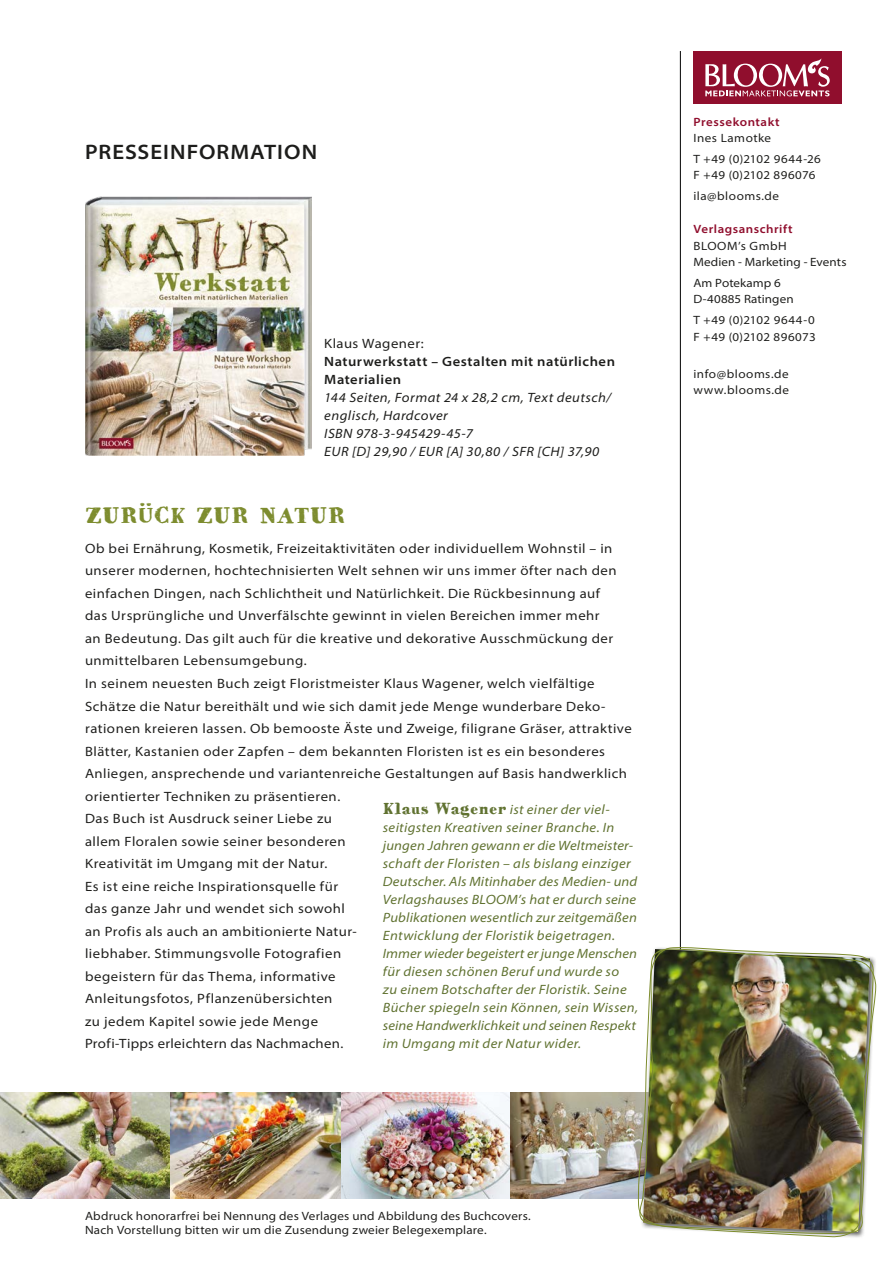
<style>
.page{position:relative;width:893px;height:1263px;background:#fff}
.page>*{position:absolute;margin:0;border:0;box-sizing:border-box;transform-origin:0 0}
.t1{font:22.5px "HVD Bodedo";letter-spacing:.03em;color:#7d8c2e}
.t2{font:600 semi-expanded 21px "Myriad Pro";letter-spacing:.05em;color:#1d1d1b}
.t3{font:semi-expanded 13.5px/22.5px "Myriad Pro";letter-spacing:.04em;color:#1d1d1b}
.t4{font:italic semi-expanded 13.5px/18px "Myriad Pro";letter-spacing:.02em;color:#5f712f}
.t5{font:italic semi-expanded 13.5px/18px "Myriad Pro";letter-spacing:.035em;color:#1d1d1b}
.t6{font:600 semi-expanded 13.5px/18px "Myriad Pro";letter-spacing:.04em;color:#1d1d1b}
.t7{font:semi-expanded 12px/16.5px "Myriad Pro";letter-spacing:.02em;color:#1d1d1b}
.t8{font:semi-expanded 12px/20.7px "Myriad Pro";letter-spacing:.04em;color:#1d1d1b}
.t9{font:600 semi-expanded 12px "Myriad Pro";letter-spacing:.045em;color:#900e2d}
.t10{font:semi-expanded 12px/16.5px "Myriad Pro";letter-spacing:.045em;color:#1d1d1b}
.s1{font-family:"HVD Bodedo";font-style:normal;font-stretch:normal;font-size:16.5px}
</style>
<div class="page">
<img style="left:0;top:1092px;width:633px;height:106px">
<hr style="left:680px;top:51px;width:1px;height:1149px;background:#000">
<div style="left:693px;top:51px;width:149px;height:53px;background:#900e2d"></div>
<svg style="left:705px;top:58px;width:125px;height:38px"></svg>
<img style="left:85px;top:196px;width:226px;height:260px">
<svg style="left:633px;top:946px;width:229px;height:291px"></svg>
<img style="left:637px;top:948px;width:239px;height:287px">
<h2 class="t2" style="left:85px;top:138px;width:234px">PRESSEINFORMATION</h2>
<p class="t3" style="left:324px;top:332px;width:101px">Klaus Wagener:</p>
<p class="t6" style="left:324px;top:352px;width:292px">Naturwerkstatt – Gestalten mit natürlichen<br>Materialien</p>
<p class="t5" style="left:324px;top:388px;width:288px">144 Seiten, Format 24 x 28,2 cm, Text deutsch/ englisch, Hardcover<br>ISBN 978-3-945429-45-7<br>EUR [D] 29,90 / EUR [A] 30,80 / SFR [CH] 37,90</p>
<h1 class="t1" style="left:85px;top:501px;width:262px">ZURÜCK ZUR NATUR</h1>
<p class="t3" style="left:85px;top:537px;width:548px">Ob bei Ernährung, Kosmetik, Freizeitaktivitäten oder individuellem Wohnstil – in unserer modernen, hochtechnisierten Welt sehnen wir uns immer öfter nach den einfachen Dingen, nach Schlichtheit und Natürlichkeit. Die Rückbesinnung auf<br>das Ursprüngliche und Unverfälschte gewinnt in vielen Bereichen immer mehr<br>an Bedeutung. Das gilt auch für die kreative und dekorative Ausschmückung der unmittelbaren Lebensumgebung.<br>In seinem neuesten Buch zeigt Floristmeister Klaus Wagener, welch vielfältige Schätze die Natur bereithält und wie sich damit jede Menge wunderbare Deko&shy;rationen kreieren lassen. Ob bemooste Äste und Zweige, filigrane Gräser, attraktive Blätter, Kastanien oder Zapfen – dem bekannten Floristen ist es ein besonderes Anliegen, ansprechende und variantenreiche Gestaltungen auf Basis handwerklich orientierter Techniken zu präsentieren.<br>Das Buch ist Ausdruck seiner Liebe zu<br>allem Floralen sowie seiner besonderen<br>Kreativität im Umgang mit der Natur.<br>Es ist eine reiche Inspirationsquelle für<br>das ganze Jahr und wendet sich sowohl<br>an Profis als auch an ambitionierte Natur-<br>liebhaber. Stimmungsvolle Fotografien<br>begeistern für das Thema, informative<br>Anleitungsfotos, Pflanzenübersichten<br>zu jedem Kapitel sowie jede Menge<br>Profi-Tipps erleichtern das Nachmachen.</p>
<p class="t4" style="left:383px;top:800px;width:257px"><span class="s1">Klaus Wagener</span> ist einer der viel&shy;seitigsten Kreativen seiner Branche. In jungen Jahren gewann er die Weltmeister&shy;schaft der Floristen – als bislang einziger Deutscher. Als Mitinhaber des Medien- und Verlagshauses BLOOM’s hat er durch seine Publikationen wesentlich zur zeitgemäßen Entwicklung der Floristik beigetragen.<br>Immer wieder begeistert er junge Menschen für diesen schönen Beruf und wurde so<br>zu einem Botschafter der Floristik. Seine Bücher spiegeln sein Können, sein Wissen, seine Handwerklichkeit und seinen Respekt im Umgang mit der Natur wider.</p>
<p class="t9" style="left:693px;top:114px;width:88px">Pressekontakt</p>
<p class="t8" style="left:693px;top:127px;width:129px">Ines Lamotke<br>T +49 (0)2102 9644-26</p>
<p class="t8" style="left:693px;top:165px;width:123px">F +49 (0)2102 896076 ila@blooms.de</p>
<p class="t9" style="left:693px;top:221px;width:100px">Verlagsanschrift</p>
<p class="t7" style="left:693px;top:237px;width:154px">BLOOM’s GmbH<br>Medien - Marketing - Events</p>
<p class="t7" style="left:693px;top:274px;width:102px">Am Potekamp 6<br>D-40885 Ratingen</p>
<p class="t7" style="left:693px;top:311px;width:124px">T +49 (0)2102 9644-0<br>F +49 (0)2102 896073</p>
<p class="t10" style="left:693px;top:365px;width:97px">info@blooms.de www.blooms.de</p>
<p class="t7" style="left:85px;top:1209px;width:447px;line-height:13.5px">Abdruck honorarfrei bei Nennung des Verlages und Abbildung des Buchcovers.<br>Nach Vorstellung bitten wir um die Zusendung zweier Belegexemplare.</p>
</div>
